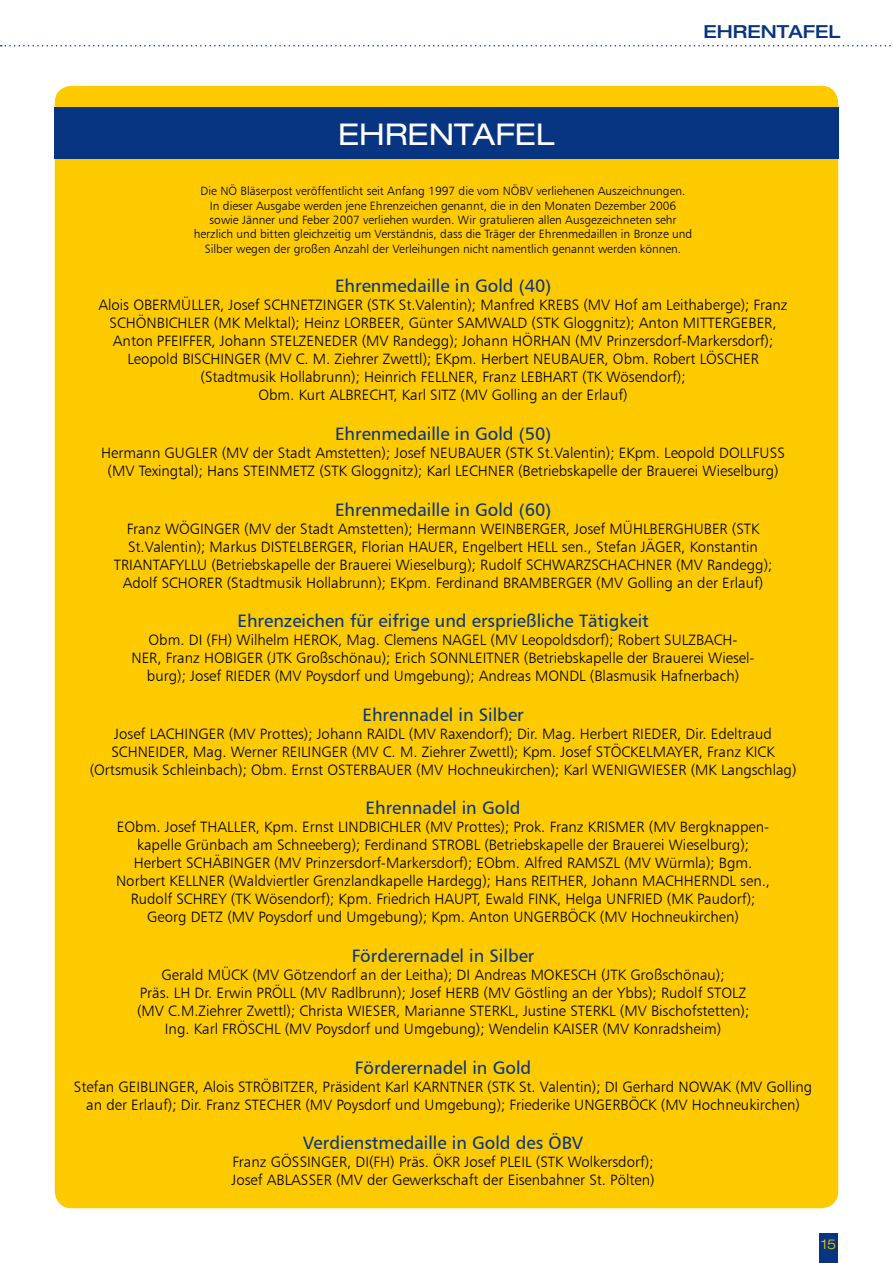
<style>
.page{position:relative;width:893px;height:1263px;background:#fff}
.page>*{position:absolute;margin:0;border:0;box-sizing:border-box;transform-origin:0 0}
.t1{font:expanded 30px "Helvetica Neue LT Std";color:#fff}
.t2{font:18px "Humanist 777 BT Roman B";color:#083582}
.t3{font:500 expanded 18px "Helvetica Neue LT Std";color:#083582}
.t4{font:15px/18px "Humanist 777 BT Light B";color:#000;text-align:center}
.t5{font:300 expanded 13.5px "Helvetica Neue LT Std";color:#fdca00}
.t6{font:12px/14.4px "Humanist 777 BT Light B";color:#000;text-align:center}
</style>
<div class="page">
<div style="left:55px;top:86px;width:783px;height:1122px;background:#fdca00;border-radius:17px"></div>
<div style="left:819px;top:1233px;width:19px;height:30px;background:#083582"></div>
<svg style="left:1px;top:45px;width:890px;height:2px"></svg>
<div style="left:54px;top:108px;width:785px;height:51px;background:#083582"></div>
<h1 class="t1" style="left:338px;top:116px;width:218px">EHRENTAFEL</h1>
<p class="t3" style="left:703px;top:20px;width:139px">EHRENTAFEL</p>
<p class="t6" style="left:194px;top:184px;width:500px">Die NÖ Bläserpost veröffentlicht seit Anfang 1997 die vom NÖBV verliehenen Auszeichnungen.<br>In dieser Ausgabe werden jene Ehrenzeichen genannt, die in den Monaten Dezember 2006 sowie Jänner und Feber 2007 verliehen wurden. Wir gratulieren allen Ausgezeichneten sehr herzlich und bitten gleichzeitig um Verständnis, dass die Träger der Ehrenmedaillen in Bronze und Silber wegen der großen Anzahl der Verleihungen nicht namentlich genannt werden können.</p>
<p class="t2" style="left:335px;top:275px;width:218px">Ehrenmedaille in Gold (40)</p>
<p class="t4" style="left:98px;top:296px;width:691px">Alois OBERMÜLLER, Josef SCHNETZINGER (STK St.Valentin); Manfred KREBS (MV Hof am Leithaberge); Franz SCHÖNBICHLER (MK Melktal); Heinz LORBEER, Günter SAMWALD (STK Gloggnitz); Anton MITTERGEBER, Anton PFEIFFER, Johann STELZENEDER (MV Randegg); Johann HÖRHAN (MV Prinzersdorf-Markersdorf); Leopold BISCHINGER (MV C. M. Ziehrer Zwettl); EKpm. Herbert NEUBAUER, Obm. Robert LÖSCHER (Stadtmusik Hollabrunn); Heinrich FELLNER, Franz LEBHART (TK Wösendorf);<br>Obm. Kurt ALBRECHT, Karl SITZ (MV Golling an der Erlauf)</p>
<p class="t2" style="left:335px;top:422px;width:218px">Ehrenmedaille in Gold (50)</p>
<p class="t4" style="left:101px;top:443px;width:685px">Hermann GUGLER (MV der Stadt Amstetten); Josef NEUBAUER (STK St.Valentin); EKpm. Leopold DOLLFUSS (MV Texingtal); Hans STEINMETZ (STK Gloggnitz); Karl LECHNER (Betriebskapelle der Brauerei Wieselburg)</p>
<p class="t2" style="left:335px;top:498px;width:218px">Ehrenmedaille in Gold (60)</p>
<p class="t4" style="left:114px;top:519px;width:660px">Franz WÖGINGER (MV der Stadt Amstetten); Hermann WEINBERGER, Josef MÜHLBERGHUBER (STK St.Valentin); Markus DISTELBERGER, Florian HAUER, Engelbert HELL sen., Stefan JÄGER, Konstantin TRIANTAFYLLU (Betriebskapelle der Brauerei Wieselburg); Rudolf SCHWARZSCHACHNER (MV Randegg); Adolf SCHORER (Stadtmusik Hollabrunn); EKpm. Ferdinand BRAMBERGER (MV Golling an der Erlauf)</p>
<p class="t2" style="left:237px;top:610px;width:413px">Ehrenzeichen für eifrige und ersprießliche Tätigkeit</p>
<p class="t4" style="left:131px;top:631px;width:625px">Obm. DI (FH) Wilhelm HEROK, Mag. Clemens NAGEL (MV Leopoldsdorf); Robert SULZBACH-<br>NER, Franz HOBIGER (JTK Großschönau); Erich SONNLEITNER (Betriebskapelle der Brauerei Wiesel&shy;burg); Josef RIEDER (MV Poysdorf und Umgebung); Andreas MONDL (Blasmusik Hafnerbach)</p>
<p class="t2" style="left:362px;top:703px;width:163px">Ehrennadel in Silber</p>
<p class="t4" style="left:90px;top:724px;width:708px">Josef LACHINGER (MV Prottes); Johann RAIDL (MV Raxendorf); Dir. Mag. Herbert RIEDER, Dir. Edeltraud<br>SCHNEIDER, Mag. Werner REILINGER (MV C. M. Ziehrer Zwettl); Kpm. Josef STÖCKELMAYER, Franz KICK (Ortsmusik Schleinbach); Obm. Ernst OSTERBAUER (MV Hochneukirchen); Karl WENIGWIESER (MK Langschlag)</p>
<p class="t2" style="left:366px;top:797px;width:157px">Ehrennadel in Gold</p>
<p class="t4" style="left:116px;top:818px;width:655px">EObm. Josef THALLER, Kpm. Ernst LINDBICHLER (MV Prottes); Prok. Franz KRISMER (MV Bergknappen&shy;kapelle Grünbach am Schneeberg); Ferdinand STROBL (Betriebskapelle der Brauerei Wieselburg); Herbert SCHÄBINGER (MV Prinzersdorf-Markersdorf); EObm. Alfred RAMSZL (MV Würmla); Bgm.<br>Norbert KELLNER (Waldviertler Grenzlandkapelle Hardegg); Hans REITHER, Johann MACHHERNDL sen., Rudolf SCHREY (TK Wösendorf); Kpm. Friedrich HAUPT, Ewald FINK, Helga UNFRIED (MK Paudorf); Georg DETZ (MV Poysdorf und Umgebung); Kpm. Anton UNGERBÖCK (MV Hochneukirchen)</p>
<p class="t2" style="left:352px;top:944px;width:184px">Förderernadel in Silber</p>
<p class="t4" style="left:137px;top:965px;width:614px">Gerald MÜCK (MV Götzendorf an der Leitha); DI Andreas MOKESCH (JTK Großschönau);<br>Präs. LH Dr. Erwin PRÖLL (MV Radlbrunn); Josef HERB (MV Göstling an der Ybbs); Rudolf STOLZ (MV C.M.Ziehrer Zwettl); Christa WIESER, Marianne STERKL, Justine STERKL (MV Bischofstetten); Ing. Karl FRÖSCHL (MV Poysdorf und Umgebung); Wendelin KAISER (MV Konradsheim)</p>
<p class="t2" style="left:355px;top:1056px;width:178px">Förderernadel in Gold</p>
<p class="t4" style="left:74px;top:1077px;width:740px">Stefan GEIBLINGER, Alois STRÖBITZER, Präsident Karl KARNTNER (STK St. Valentin); DI Gerhard NOWAK (MV Golling an der Erlauf); Dir. Franz STECHER (MV Poysdorf und Umgebung); Friederike UNGERBÖCK (MV Hochneukirchen)</p>
<p class="t2" style="left:303px;top:1132px;width:282px">Verdienstmedaille in Gold des ÖBV</p>
<p class="t4" style="left:232px;top:1153px;width:425px;text-align:left">Franz GÖSSINGER, DI(FH) Präs. ÖKR Josef PLEIL (STK Wolkersdorf);<br>Josef ABLASSER (MV der Gewerkschaft der Eisenbahner St. Pölten)</p>
<p class="t5" style="left:821px;top:1236px;width:15px">15</p>
</div>
